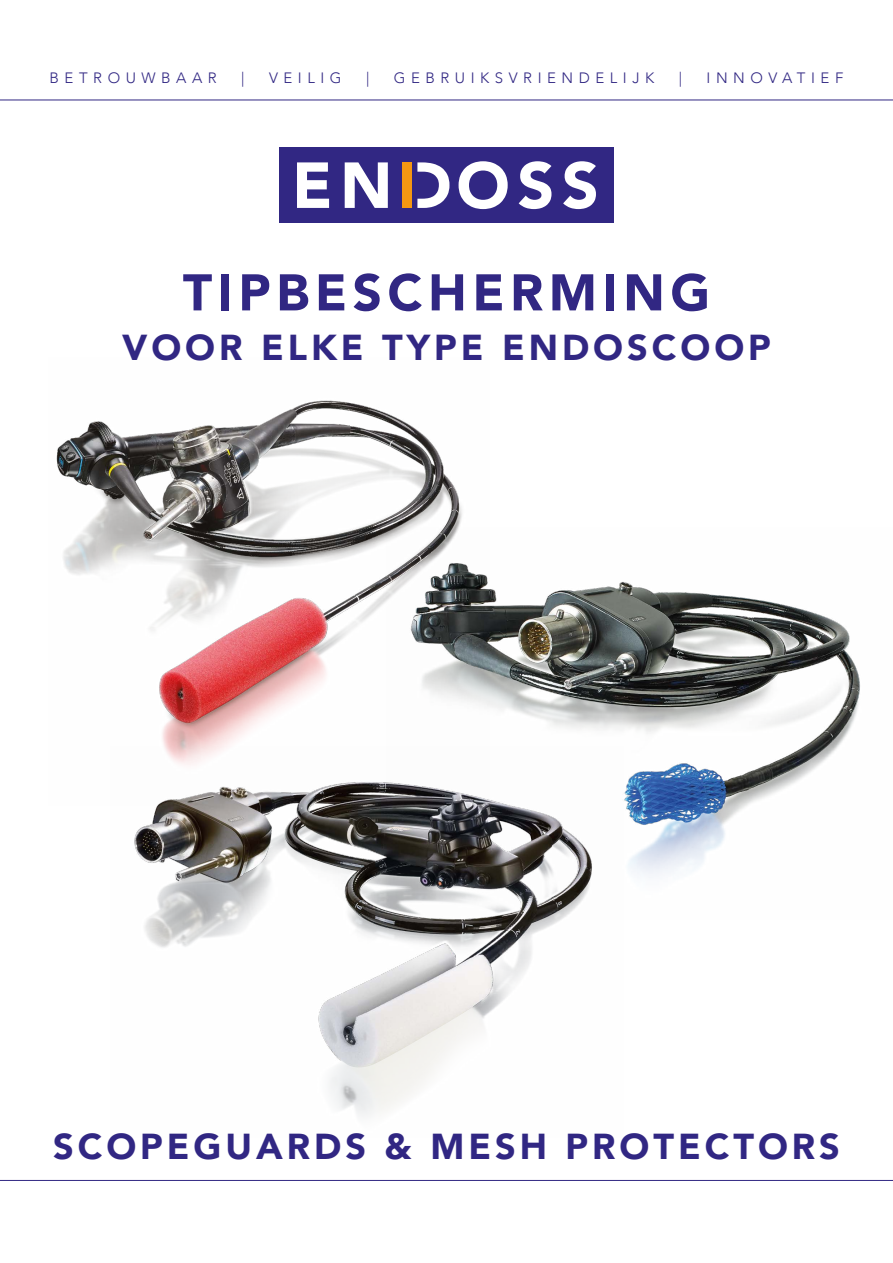
<style>
.page{position:relative;width:893px;height:1263px;background:#fff}
.page>*{position:absolute;margin:0;border:0;box-sizing:border-box;transform-origin:0 0}
.t1{font:900 51px "Avenir";letter-spacing:.11em;color:#312783}
.t2{font:900 36px "Avenir";letter-spacing:.11em;color:#312783}
.t3{font:300 15px "Avenir";letter-spacing:.37em;color:#312783}
</style>
<div class="page">
<img style="left:56px;top:400px;width:406px;height:347px">
<img style="left:386px;top:528px;width:474px;height:350px">
<div style="left:279px;top:147px;width:335px;height:76px;background:#312783"></div>
<svg style="left:297px;top:162px;width:32px;height:46px"></svg>
<svg style="left:345px;top:162px;width:43px;height:46px"></svg>
<div style="left:402px;top:162px;width:10px;height:46px;background:#f49712"></div>
<svg style="left:417px;top:162px;width:32px;height:46px"></svg>
<svg style="left:459px;top:161px;width:49px;height:48px"></svg>
<svg style="left:519px;top:161px;width:32px;height:48px"></svg>
<svg style="left:563px;top:161px;width:33px;height:48px"></svg>
<img style="left:134px;top:747px;width:490px;height:370px">
<hr style="left:0;top:100px;width:893px;height:1px;background:#312783">
<hr style="left:0;top:1180px;width:893px;height:1px;background:#312783">
<p class="t3" style="left:50px;top:69px;width:169px">BETROUWBAAR</p>
<p class="t3" style="left:241px;top:69px;width:5px">|</p>
<p class="t3" style="left:269px;top:69px;width:74px">VEILIG</p>
<p class="t3" style="left:366px;top:69px;width:5px">|</p>
<p class="t3" style="left:394px;top:69px;width:262px">GEBRUIKSVRIENDELIJK</p>
<p class="t3" style="left:679px;top:69px;width:5px">|</p>
<p class="t3" style="left:707px;top:69px;width:138px">INNOVATIEF</p>
<h1 class="t1" style="left:183px;top:249px;width:529px">TIPBESCHERMING</h1>
<h2 class="t2" style="left:122px;top:316px;width:650px">VOOR ELKE TYPE ENDOSCOOP</h2>
<h2 class="t2" style="left:53px;top:1115px;width:788px">SCOPEGUARDS &amp; MESH PROTECTORS</h2>
</div>
